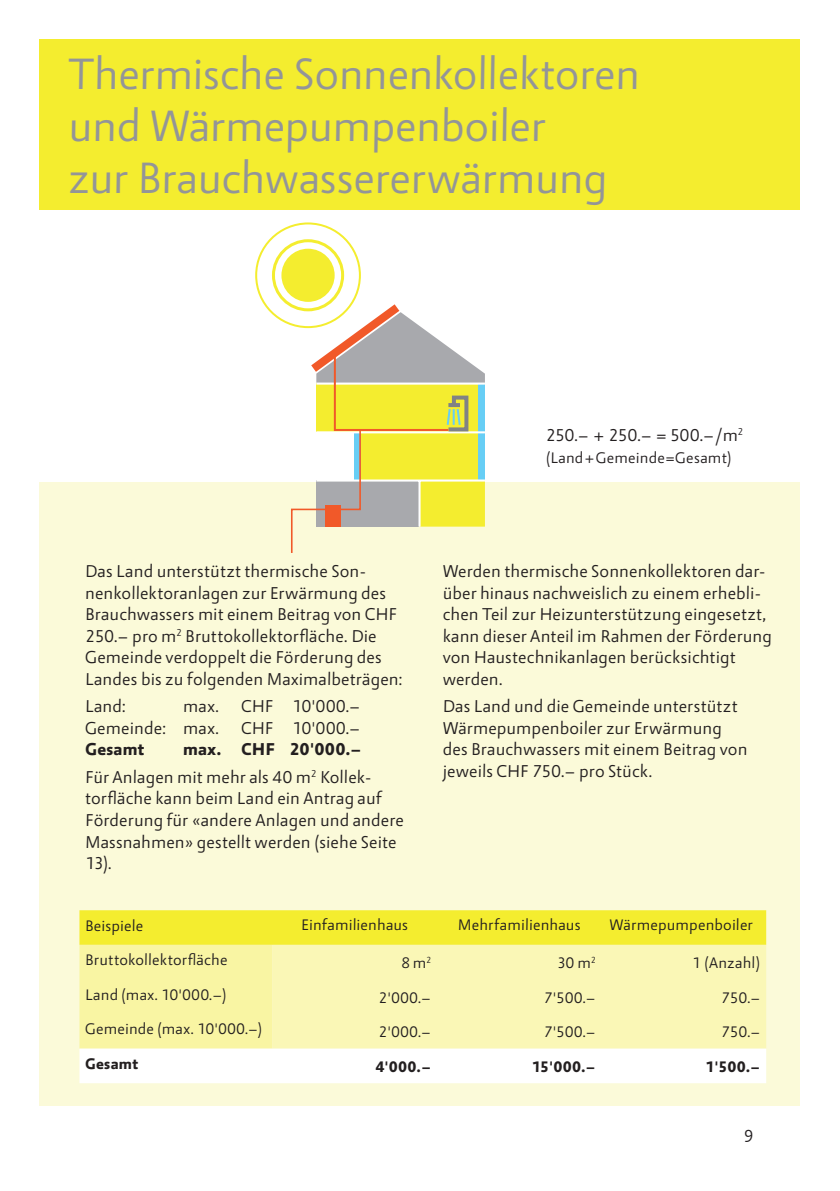
<style>
.page{position:relative;width:840px;height:1191px;background:#fff}
.page>*{position:absolute;margin:0;border:0;box-sizing:border-box;transform-origin:0 0}
.t1{font:46px/52px "Allegra 2 Regular";letter-spacing:-.015em;color:#939598}
.t2{font:18px/21.6px "Allegra 2 Regular";letter-spacing:.005em;color:#231f20}
.t3{font:18px "Allegra 6 Bold";letter-spacing:.01em;color:#231f20}
.t4{font:18px "Allegra 2 Regular";letter-spacing:-.015em;color:#231f20}
.t5{font:16px "Allegra 2 Regular";letter-spacing:.01em;color:#231f20}
.t6{font:16px "Allegra 6 Bold";letter-spacing:.02em;color:#231f20}
</style>
<div class="page">
<div style="left:40px;top:40px;width:759px;height:170px;background:#f4ed2f"></div>
<div style="left:40px;top:482px;width:759px;height:624px;background:#fbfad9"></div>
<svg style="left:79px;top:910px;width:686px;height:173px"></svg>
<div style="left:272px;top:239px;width:72px;height:72px;border:3px solid #f4ed2f;border-radius:50%"></div>
<div style="left:281px;top:249px;width:53px;height:53px;background:#f4ed2f;border-radius:50%"></div>
<svg style="left:290px;top:296px;width:194px;height:257px"></svg>
<div style="left:326px;top:505px;width:15px;height:21px;background:#f15929"></div>
<h1 class="t1" style="left:68px;top:49px;width:573px">Thermische Sonnenkollektoren und Wärmepumpenboiler<br>zur Brauchwassererwärmung</h1>
<p class="t2" style="left:85px;top:560px;width:319px">Das Land unterstützt thermische Son&shy;nenkollektoranlagen zur Erwärmung des Brauchwassers mit einem Beitrag von CHF 250.– pro m<sup>2</sup> Bruttokollektorfläche. Die Gemeinde verdoppelt die Förderung des Landes bis zu folgenden Maximalbeträgen:</p>
<p class="t2" style="left:85px;top:696px;width:42px">Land:</p>
<p class="t2" style="left:85px;top:696px;width:277px;text-align:right">max. CHF 10'000.–<br>Gemeinde: max. CHF 10'000.–</p>
<p class="t3" style="left:85px;top:739px;width:61px">Gesamt</p>
<p class="t3" style="left:183px;top:739px;width:180px">max. CHF 20'000.–</p>
<p class="t2" style="left:85px;top:766px;width:320px">Für Anlagen mit mehr als 40 m<sup>2</sup> Kollek&shy;torfläche kann beim Land ein Antrag auf<br>Förderung für «andere Anlagen und andere<br>Massnahmen» gestellt werden (siehe Seite<br>13).</p>
<p class="t4" style="left:545px;top:426px;width:199px">250.– + 250.– = 500.– / m<sup>2</sup></p>
<p class="t5" style="left:545px;top:449px;width:187px">(Land + Gemeinde = Gesamt)</p>
<p class="t2" style="left:442px;top:560px;width:330px">Werden thermische Sonnenkollektoren dar&shy;über hinaus nachweislich zu einem erhebli&shy;chen Teil zur Heizunterstützung eingesetzt, kann dieser Anteil im Rahmen der Förderung von Haustechnikanlagen berücksichtigt werden.</p>
<p class="t2" style="left:442px;top:696px;width:306px">Das Land und die Gemeinde unterstützt Wärmepumpenboiler zur Erwärmung des Brauchwassers mit einem Beitrag von jeweils CHF 750.– pro Stück.</p>
<p class="t5" style="left:85px;top:916px;width:60px">Beispiele</p>
<p class="t5" style="left:301px;top:916px;width:108px">Einfamilienhaus</p>
<p class="t5" style="left:457px;top:916px;width:124px">Mehrfamilienhaus</p>
<p class="t5" style="left:609px;top:916px;width:145px">Wärmepumpenboiler</p>
<p class="t5" style="left:85px;top:951px;width:144px">Bruttokollektorfläche</p>
<p class="t5" style="left:401px;top:954px;width:32px">8 m<sup>2</sup></p>
<p class="t5" style="left:556px;top:954px;width:41px">30 m<sup>2</sup></p>
<p class="t5" style="left:691px;top:954px;width:70px">1 (Anzahl)</p>
<p class="t5" style="left:85px;top:985px;width:143px">Land (max. 10'000.–)</p>
<p class="t5" style="left:378px;top:988px;width:54px">2'000.–</p>
<p class="t5" style="left:543px;top:988px;width:54px">7'500.–</p>
<p class="t5" style="left:720px;top:988px;width:41px">750.–</p>
<p class="t5" style="left:85px;top:1020px;width:179px">Gemeinde (max. 10'000.–)</p>
<p class="t5" style="left:378px;top:1023px;width:54px">2'000.–</p>
<p class="t5" style="left:543px;top:1023px;width:54px">7'500.–</p>
<p class="t5" style="left:721px;top:1023px;width:41px">750.–</p>
<p class="t6" style="left:85px;top:1055px;width:54px">Gesamt</p>
<p class="t6" style="left:375px;top:1057px;width:57px">4'000.–</p>
<p class="t6" style="left:531px;top:1057px;width:66px">15'000.–</p>
<p class="t6" style="left:705px;top:1057px;width:56px">1'500.–</p>
<p class="t2" style="left:743px;top:1121px;width:11px">9</p>
</div>
